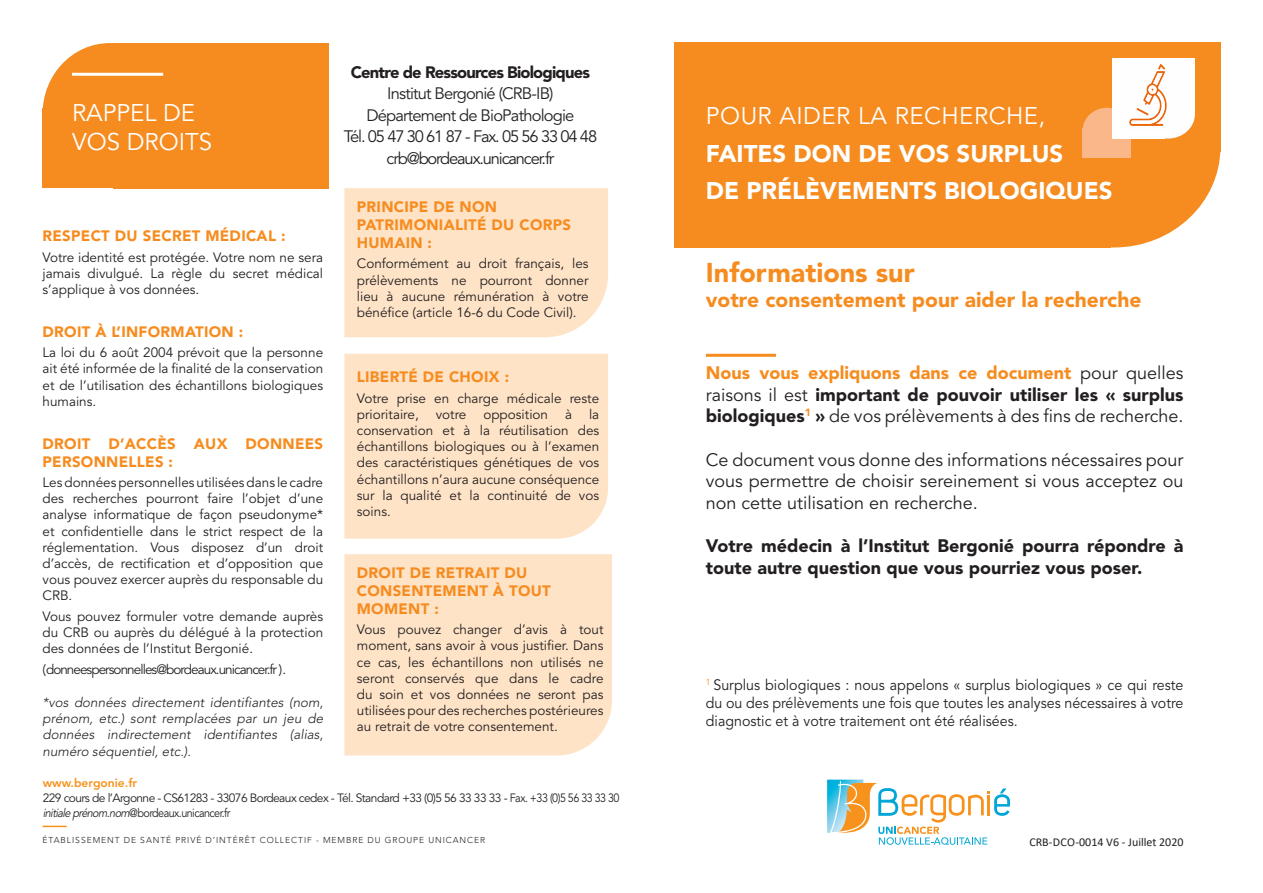
<style>
.page{position:relative;width:1263px;height:893px;background:#fff}
.page>*{position:absolute;margin:0;border:0;box-sizing:border-box;transform-origin:0 0}
.t1{font:900 27px "Avenir";color:#f68c1f}
.t2{font:900 24px "Avenir";color:#fff}
.t3{font:24px "Avenir";letter-spacing:.02em;color:#fff}
.t4{font:24px "Avenir";color:#fff}
.t5{font:900 21px "Avenir";color:#f68c1f}
.t6{font:18px/21.6px "Avenir";color:#231f20;text-align:justify}
.t7{font:900 18px/21.6px "Avenir";color:#231f20}
.NOM{font:16.5px "Avenir";letter-spacing:-.07em;color:#231f20}
.NOM-2{font:16.5px "Avenir";letter-spacing:-.05em;color:#231f20}
.NOM-3{font:900 16.5px "Avenir";letter-spacing:-.05em;color:#231f20}
.t8{font:900 15px/18px "Avenir";letter-spacing:.02em;color:#f68c1f}
.t9{font:15px/18px "Avenir";color:#231f20;text-align:justify;scale:.95 1}
.t10{font:13.5px/16.2px "Avenir";color:#231f20;text-align:justify}
.t11{font:italic 300 13.5px/16.2px "Avenir";color:#231f20;text-align:justify}
.t12{font:13.5px "Avenir";letter-spacing:-.07em;color:#231f20}
.NOM-4{font:12px/15px "Avenir";letter-spacing:-.05em;color:#231f20}
.t13{font:12px "Calibri";color:#231f20}
.NOM-5{font:800 12px "Avenir";color:#f7931d}
.FONCTION{font:300 8.55px "Avenir";letter-spacing:.11em;color:#231f20}
.s1{font-style:italic}
.s2{font-weight:900;color:#f68c1f}
.s3{font-weight:900}
</style>
<div class="page">
<div style="left:674px;top:42px;width:436px;height:205px;background:#f68c1f"></div>
<div style="left:1007px;top:47px;width:213px;height:200px;background:#f68c1f;border-radius:50%"></div>
<div style="left:1073px;top:42px;width:147px;height:110px;background:#f68c1f"></div>
<div style="left:1083px;top:128px;width:48px;height:30px;background:#fab78a"></div>
<div style="left:1083px;top:108px;width:48px;height:45px;background:#fab78a;border-radius:50%"></div>
<div style="left:1112px;top:58px;width:83px;height:54px;background:#fff"></div>
<div style="left:1112px;top:100px;width:53px;height:39px;background:#fff"></div>
<div style="left:1141px;top:90px;width:54px;height:49px;background:#fff;border-radius:50%"></div>
<svg style="left:1129px;top:64px;width:38px;height:62px"></svg>
<svg style="left:827px;top:780px;width:183px;height:65px"></svg>
<hr style="left:706px;top:354px;width:70px;height:3px;background:#f68c1f">
<div style="left:113px;top:43px;width:215px;height:145px;background:#f68c1f"></div>
<div style="left:43px;top:43px;width:134px;height:141px;background:#f68c1f;border-radius:50%"></div>
<div style="left:43px;top:108px;width:94px;height:80px;background:#f68c1f"></div>
<hr style="left:72px;top:73px;width:91px;height:3px;background:#fff">
<div style="left:344px;top:188px;width:264px;height:149px;background:#fee3c7"></div>
<svg style="left:43px;top:826px;width:24px;height:1px"></svg>
<div style="left:344px;top:554px;width:268px;height:201px;background:#fee3c7"></div>
<div style="left:344px;top:354px;width:264px;height:185px;background:#fee3c7"></div>
<p class="t4" style="left:72px;top:98px;width:125px">RAPPEL DE</p>
<p class="t4" style="left:72px;top:127px;width:142px">VOS DROITS</p>
<p class="NOM-3" style="left:351px;top:58px;width:241px">Centre de Ressources Biologiques</p>
<p class="NOM-2" style="left:387px;top:84px;width:168px">Institut Bergonié (CRB-IB)</p>
<p class="NOM-2" style="left:366px;top:105px;width:209px">Département de BioPathologie</p>
<p class="NOM" style="left:344px;top:127px;width:255px">Tél. 05 47 30 61 87 - Fax. 05 56 33 04 48</p>
<p class="NOM" style="left:387px;top:148px;width:169px">crb@bordeaux.unicancer.fr</p>
<p class="t8" style="left:357px;top:197px;width:216px">PRINCIPE DE NON<br>PATRIMONIALITÉ DU CORPS<br>HUMAIN :</p>
<p class="t10" style="left:357px;top:256px;width:233px">Conformément au droit français, les prélèvements ne pourront donner lieu à aucune rémunération à votre bénéfice (article 16-6 du Code Civil).</p>
<p class="t8" style="left:43px;top:227px;width:245px">RESPECT DU SECRET MÉDICAL :</p>
<p class="t10" style="left:43px;top:249px;width:282px">Votre identité est protégée. Votre nom ne sera jamais divulgué. La règle du secret médical s’applique à vos données.</p>
<p class="t8" style="left:43px;top:322px;width:202px">DROIT À L’INFORMATION :</p>
<p class="t10" style="left:43px;top:345px;width:282px">La loi du 6 août 2004 prévoit que la personne ait été informée de la finalité de la conservation et de l’utilisation des échantillons biologiques humains.</p>
<p class="t8" style="left:43px;top:434px;width:282px">DROIT D’ACCÈS AUX DONNEES<br>PERSONNELLES :</p>
<p class="t10" style="left:43px;top:474px;width:282px">Les données personnelles utilisées dans le cadre des recherches pourront faire l’objet d’une analyse informatique de façon pseudonyme* et confidentielle dans le strict respect de la réglementation. Vous disposez d’un droit d’accès, de rectification et d’opposition que vous pouvez exercer auprès du responsable du CRB.</p>
<p class="t10" style="left:43px;top:608px;width:282px">Vous pouvez formuler votre demande auprès du CRB ou auprès du délégué à la protection des données de l’Institut Bergonié.</p>
<p class="t12" style="left:43px;top:661px;width:245px">(donneespersonnelles@bordeaux.unicancer.fr ).</p>
<p class="t11" style="left:43px;top:694px;width:282px">*vos données directement identifiantes (nom, prénom, etc.) sont remplacées par un jeu de données indirectement identifiantes (alias, numéro séquentiel, etc.).</p>
<p class="NOM-5" style="left:43px;top:772px;width:96px">www.bergonie.fr</p>
<p class="NOM-4" style="left:43px;top:791px;width:578px">229 cours de l’Argonne - CS61283 - 33076 Bordeaux cedex - Tél. Standard +33 (0)5 56 33 33 33 - Fax. +33 (0)5 56 33 33 30 <span class="s1">initialeprénom.nom</span>@bordeaux.unicancer.fr</p>
<p class="FONCTION" style="left:43px;top:835px;width:444px">ÉTABLISSEMENT DE SANTÉ PRIVÉ D’INTÉRÊT COLLECTIF - MEMBRE DU GROUPE UNICANCER</p>
<p class="t8" style="left:357px;top:367px;width:154px">LIBERTÉ DE CHOIX :</p>
<p class="t10" style="left:357px;top:390px;width:244px">Votre prise en charge médicale reste prioritaire,</p>
<p class="t10" style="left:357px;top:406px;width:244px;text-indent:232px">la conservation et à la réutilisation des échantillons biologiques ou à l’examen des caractéristiques génétiques de vos échantillons n’aura aucune conséquence sur la qualité et la continuité de vos soins.</p>
<p class="t10" style="left:436px;top:406px;width:32px">votre</p>
<p class="t10" style="left:483px;top:406px;width:66px">opposition</p>
<p class="t10" style="left:565px;top:406px;width:9px">à</p>
<p class="t8" style="left:357px;top:563px;width:195px">DROIT DE RETRAIT DU<br>CONSENTEMENT À TOUT<br>MOMENT :</p>
<p class="t10" style="left:357px;top:622px;width:248px">Vous pouvez changer d’avis à tout moment, sans avoir à vous justifier. Dans ce cas, les échantillons non utilisés ne seront conservés que dans le cadre du soin et vos données ne seront pas utilisées pour des recherches postérieures au retrait de votre consentement.</p>
<p class="t3" style="left:706px;top:102px;width:341px">POUR AIDER LA RECHERCHE,</p>
<p class="t2" style="left:706px;top:133px;width:359px">FAITES DON DE VOS SURPLUS</p>
<p class="t2" style="left:706px;top:171px;width:408px">DE PRÉLÈVEMENTS BIOLOGIQUES</p>
<p class="t1" style="left:706px;top:250px;width:210px">Informations sur</p>
<p class="t5" style="left:706px;top:282px;width:437px">votre consentement pour aider la recherche</p>
<p class="t6" style="left:706px;top:362px;width:479px"><span class="s2">Nous vous expliquons dans ce document</span> pour quelles raisons il est <span class="s3">important de pouvoir utiliser les « surplus biologiques</span><sup>1</sup> <span class="s3">»</span> de vos prélèvements à des fins de recherche.</p>
<p class="t6" style="left:706px;top:449px;width:479px">Ce document vous donne des informations nécessaires pour vous permettre de choisir sereinement si vous acceptez ou non cette utilisation en recherche.</p>
<p class="t7" style="left:706px;top:534px;width:479px">Votre médecin à l’Institut Bergonié pourra répondre à toute autre question que vous pourriez vous poser.</p>
<p class="t9" style="left:706px;top:676px;width:504px"><sup>1</sup> Surplus biologiques : nous appelons « surplus biologiques » ce qui reste du ou des prélèvements une fois que toutes les analyses nécessaires à votre diagnostic et à votre traitement ont été réalisées.</p>
<p class="t13" style="left:1029px;top:833px;width:156px">CRB-DCO-0014 V6 - Juillet 2020</p>
</div>
